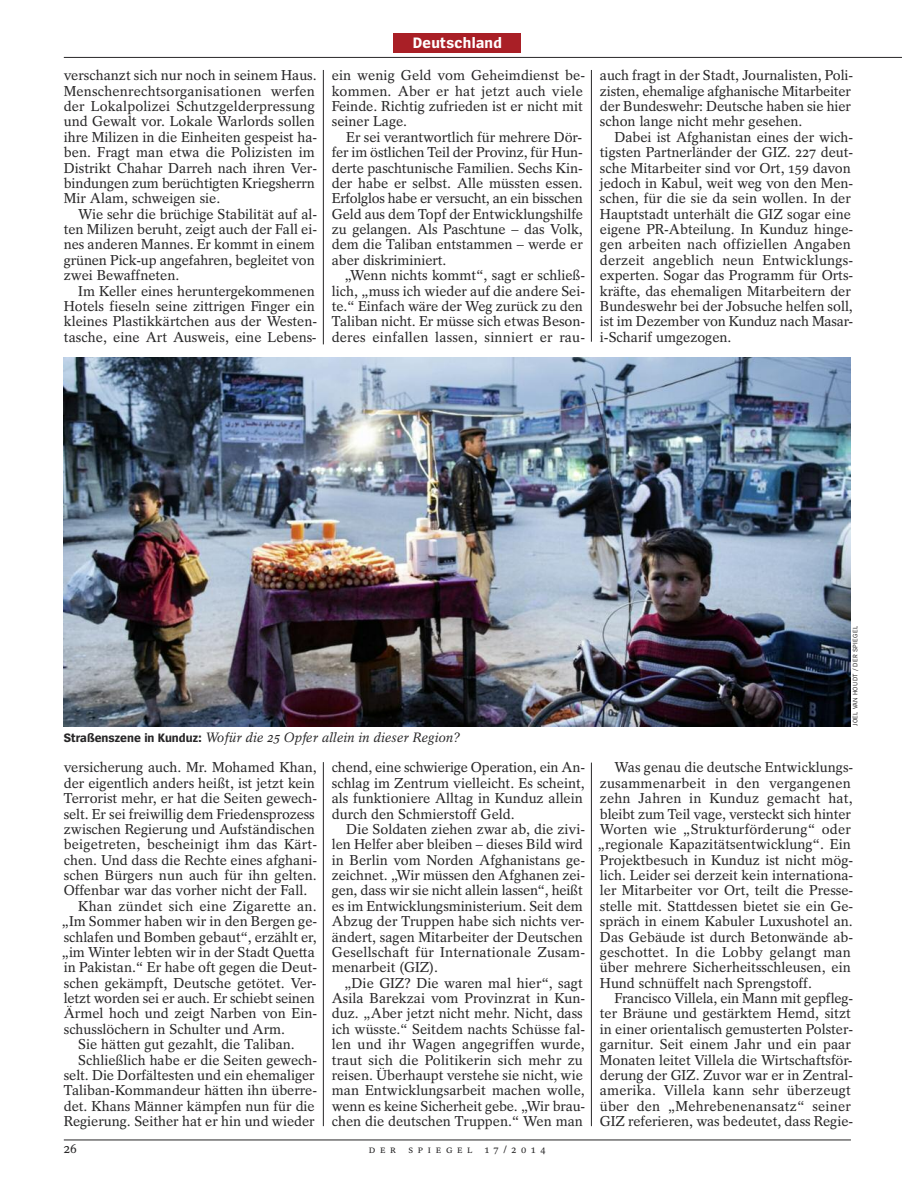
<style>
.page{position:relative;width:902px;height:1191px;background:#fff}
.page>*{position:absolute;margin:0;border:0;box-sizing:border-box;transform-origin:0 0}
.t1{font:700 15.75px "Spiegel Sans";letter-spacing:.02em;color:#fff}
.t2{font:14.25px/15.5px "Spiegel Serif";color:#272627}
.t3{font:italic 13.5px "Spiegel Serif";color:#272627}
.t4{font:13.5px "Spiegel Serif";color:#272627}
.t5{font:10.5px "Spiegel Serif";letter-spacing:.45em;color:#272627}
.t6{font:6.75px "Spiegel Sans";letter-spacing:.05em;color:#272627}
.s1{font-family:"Spiegel Sans";font-weight:700;font-style:normal;font-size:12.75px}
</style>
<div class="page">
<div style="left:393px;top:34px;width:128px;height:19px;background:#a91f26"></div>
<hr style="left:323px;top:762px;width:1px;height:364px;background:#272627">
<hr style="left:591px;top:762px;width:1px;height:364px;background:#272627">
<hr style="left:64px;top:1139px;width:786px;height:1px;background:#272627">
<hr style="left:64px;top:57px;width:837px;height:1px;background:#272627">
<img style="left:64px;top:357px;width:786px;height:369px">
<hr style="left:323px;top:70px;width:1px;height:274px;background:#272627">
<hr style="left:591px;top:70px;width:1px;height:272px;background:#272627">
<p class="t2" style="left:64px;top:69px;width:255px">verschanzt sich nur noch in seinem Haus.<br>Menschenrechtsorganisationen werfen der Lokalpolizei Schutzgelderpressung und Gewalt vor. Lokale Warlords sollen ihre Milizen in die Einheiten gespeist ha&shy;ben. Fragt man etwa die Polizisten im Distrikt Chahar Darreh nach ihren Ver&shy;bindungen zum berüchtigten Kriegsherrn Mir Alam, schweigen sie.</p>
<p class="t2" style="left:64px;top:207px;width:255px;text-indent:14px">Wie sehr die brüchige Stabilität auf al&shy;ten Milizen beruht, zeigt auch der Fall ei&shy;nes anderen Mannes. Er kommt in einem grünen Pick-up angefahren, begleitet von zwei Bewaffneten.</p>
<p class="t2" style="left:64px;top:284px;width:255px;text-indent:14px">Im Keller eines heruntergekommenen Hotels fieseln seine zittrigen Finger ein kleines Plastikkärtchen aus der Westen&shy;tasche, eine Art Ausweis, eine Lebens-</p>
<p class="t1" style="left:412px;top:37px;width:91px">Deutschland</p>
<p class="t2" style="left:332px;top:69px;width:255px">ein wenig Geld vom Geheimdienst be&shy;kommen. Aber er hat jetzt auch viele<br>Feinde. Richtig zufrieden ist er nicht mit seiner Lage.</p>
<p class="t2" style="left:332px;top:131px;width:252px;text-align:justify;text-indent:14px">Er sei verantwortlich für mehrere Dör&shy;fer im östlichen Teil der Provinz, für Hun&shy;derte paschtunische Familien. Sechs Kin&shy;der habe er selbst. Alle müssten essen.<br>Erfolglos habe er versucht, an ein bisschen Geld aus dem Topf der Entwicklungshilfe zu gelangen. Als Paschtune – das Volk, dem die Taliban entstammen – werde er aber diskriminiert.</p>
<p class="t2" style="left:332px;top:269px;width:255px;text-indent:13px">„Wenn nichts kommt“, sagt er schließ&shy;lich, „muss ich wieder auf die andere Sei&shy;te.“ Einfach wäre der Weg zurück zu den Taliban nicht. Er müsse sich etwas Beson&shy;deres einfallen lassen, sinniert er rau-</p>
<p class="t2" style="left:600px;top:69px;width:255px">auch fragt in der Stadt, Journalisten, Poli&shy;zisten, ehemalige afghanische Mitarbeiter der Bundeswehr: Deutsche haben sie hier schon lange nicht mehr gesehen.</p>
<p class="t2" style="left:600px;top:131px;width:255px;text-indent:14px">Dabei ist Afghanistan eines der wich&shy;tigsten Partnerländer der GIZ. 227 deut&shy;sche Mitarbeiter sind vor Ort, 159 davon jedoch in Kabul, weit weg von den Men&shy;schen, für die sie da sein wollen. In der Hauptstadt unterhält die GIZ sogar eine eigene PR-Abteilung. In Kunduz hinge&shy;gen arbeiten nach offiziellen Angaben derzeit angeblich neun Entwicklungs&shy;experten. Sogar das Programm für Orts&shy;kräfte, das ehemaligen Mitarbeitern der Bundeswehr bei der Jobsuche helfen soll, ist im Dezember von Kunduz nach Masar&shy;i-Scharif umgezogen.</p>
<p class="t3" style="left:64px;top:732px;width:398px"><span class="s1">Straßenszene in Kunduz:</span> Wofür die 25 Opfer allein in dieser Region?</p>
<p class="t2" style="left:64px;top:761px;width:254px">versicherung auch. Mr. Mohamed Khan,</p>
<p class="t2" style="left:64px;top:776px;width:252px">der eigentlich anders heißt, ist jetzt kein</p>
<p class="t2" style="left:64px;top:792px;width:255px">Terrorist mehr, er hat die Seiten gewech-</p>
<p class="t2" style="left:64px;top:807px;width:252px">selt. Er sei freiwillig dem Friedensprozess</p>
<p class="t2" style="left:64px;top:822px;width:252px">zwischen Regierung und Aufständischen</p>
<p class="t2" style="left:64px;top:838px;width:255px">beigetreten, bescheinigt ihm das Kärt-</p>
<p class="t2" style="left:64px;top:853px;width:255px">chen. Und dass die Rechte eines afghani-</p>
<p class="t2" style="left:64px;top:869px;width:254px">schen Bürgers nun auch für ihn gelten.</p>
<p class="t2" style="left:64px;top:884px;width:245px">Offenbar war das vorher nicht der Fall.</p>
<p class="t2" style="left:78px;top:899px;width:240px">Khan zündet sich eine Zigarette an.</p>
<p class="t2" style="left:62px;top:915px;width:257px">„Im Sommer haben wir in den Bergen ge-</p>
<p class="t2" style="left:64px;top:930px;width:254px">schlafen und Bomben gebaut“, erzählt er,</p>
<p class="t2" style="left:61px;top:945px;width:255px">„im Winter lebten wir in der Stadt Quetta</p>
<p class="t2" style="left:64px;top:961px;width:255px">in Pakistan.“ Er habe oft gegen die Deut-</p>
<p class="t2" style="left:64px;top:976px;width:254px">schen gekämpft, Deutsche getötet. Ver-</p>
<p class="t2" style="left:64px;top:992px;width:252px">letzt worden sei er auch. Er schiebt seinen</p>
<p class="t2" style="left:64px;top:1007px;width:255px">Ärmel hoch und zeigt Narben von Ein-</p>
<p class="t2" style="left:64px;top:1022px;width:223px">schusslöchern in Schulter und Arm.</p>
<p class="t2" style="left:78px;top:1038px;width:218px">Sie hätten gut gezahlt, die Taliban.</p>
<p class="t2" style="left:78px;top:1053px;width:240px">Schließlich habe er die Seiten gewech-</p>
<p class="t2" style="left:64px;top:1068px;width:252px">selt. Die Dorfältesten und ein ehemaliger</p>
<p class="t2" style="left:64px;top:1084px;width:255px">Taliban-Kommandeur hätten ihn überre-</p>
<p class="t2" style="left:64px;top:1099px;width:252px">det. Khans Männer kämpfen nun für die</p>
<p class="t2" style="left:64px;top:1115px;width:252px">Regierung. Seither hat er hin und wieder</p>
<p class="t2" style="left:332px;top:761px;width:255px">chend, eine schwierige Operation, ein An&shy;schlag im Zentrum vielleicht. Es scheint, als funktioniere Alltag in Kunduz allein durch den Schmierstoff Geld.</p>
<p class="t2" style="left:332px;top:823px;width:255px;text-indent:14px">Die Soldaten ziehen zwar ab, die zivi&shy;len Helfer aber bleiben – dieses Bild wird in Berlin vom Norden Afghanistans ge&shy;zeichnet. „Wir müssen den Afghanen zei&shy;gen, dass wir sie nicht allein lassen“, heißt es im Entwicklungsministerium. Seit dem Abzug der Truppen habe sich nichts ver&shy;ändert, sagen Mitarbeiter der Deutschen Gesellschaft für Internationale Zusam&shy;menarbeit (GIZ).</p>
<p class="t2" style="left:332px;top:976px;width:255px;text-indent:12px">„Die GIZ? Die waren mal hier“, sagt Asila Barekzai vom Provinzrat in Kun&shy;duz. „Aber jetzt nicht mehr. Nicht, dass ich wüsste.“ Seitdem nachts Schüsse fal&shy;len und ihr Wagen angegriffen wurde, traut sich die Politikerin sich mehr zu reisen. Überhaupt verstehe sie nicht, wie man Entwicklungsarbeit machen wolle, wenn es keine Sicherheit gebe. „Wir brau&shy;chen die deutschen Truppen.“ Wen man</p>
<p class="t4" style="left:64px;top:1143px;width:15px">26</p>
<p class="t5" style="left:369px;top:1145px;width:178px">DER SPIEGEL 17/2014</p>
<p class="t6" style="left:852px;top:726px;width:101px;rotate:-90deg">JOEL VAN HOUDT / DER SPIEGEL</p>
<p class="t2" style="left:597px;top:761px;width:257px;text-indent:17px">Was genau die deutsche Entwicklungs&shy;zusammenarbeit in den vergangenen zehn Jahren in Kunduz gemacht hat, bleibt zum Teil vage, versteckt sich hinter Worten wie „Strukturförderung“ oder „regionale Kapazitätsentwicklung“. Ein Projektbesuch in Kunduz ist nicht mög&shy;lich. Leider sei derzeit kein internationa&shy;ler Mitarbeiter vor Ort, teilt die Presse&shy;stelle mit. Stattdessen bietet sie ein Ge&shy;spräch in einem Kabuler Luxushotel an.<br>Das Gebäude ist durch Betonwände ab&shy;geschottet. In die Lobby gelangt man über mehrere Sicherheitsschleusen, ein Hund schnüffelt nach Sprengstoff.</p>
<p class="t2" style="left:600px;top:992px;width:255px;text-indent:14px">Francisco Villela, ein Mann mit gepfleg&shy;ter Bräune und gestärktem Hemd, sitzt in einer orientalisch gemusterten Polster&shy;garnitur. Seit einem Jahr und ein paar Monaten leitet Villela die Wirtschaftsför&shy;derung der GIZ. Zuvor war er in Zentral&shy;amerika. Villela kann sehr überzeugt über den „Mehrebenenansatz“ seiner GIZ referieren, was bedeutet, dass Regie-</p>
</div>
